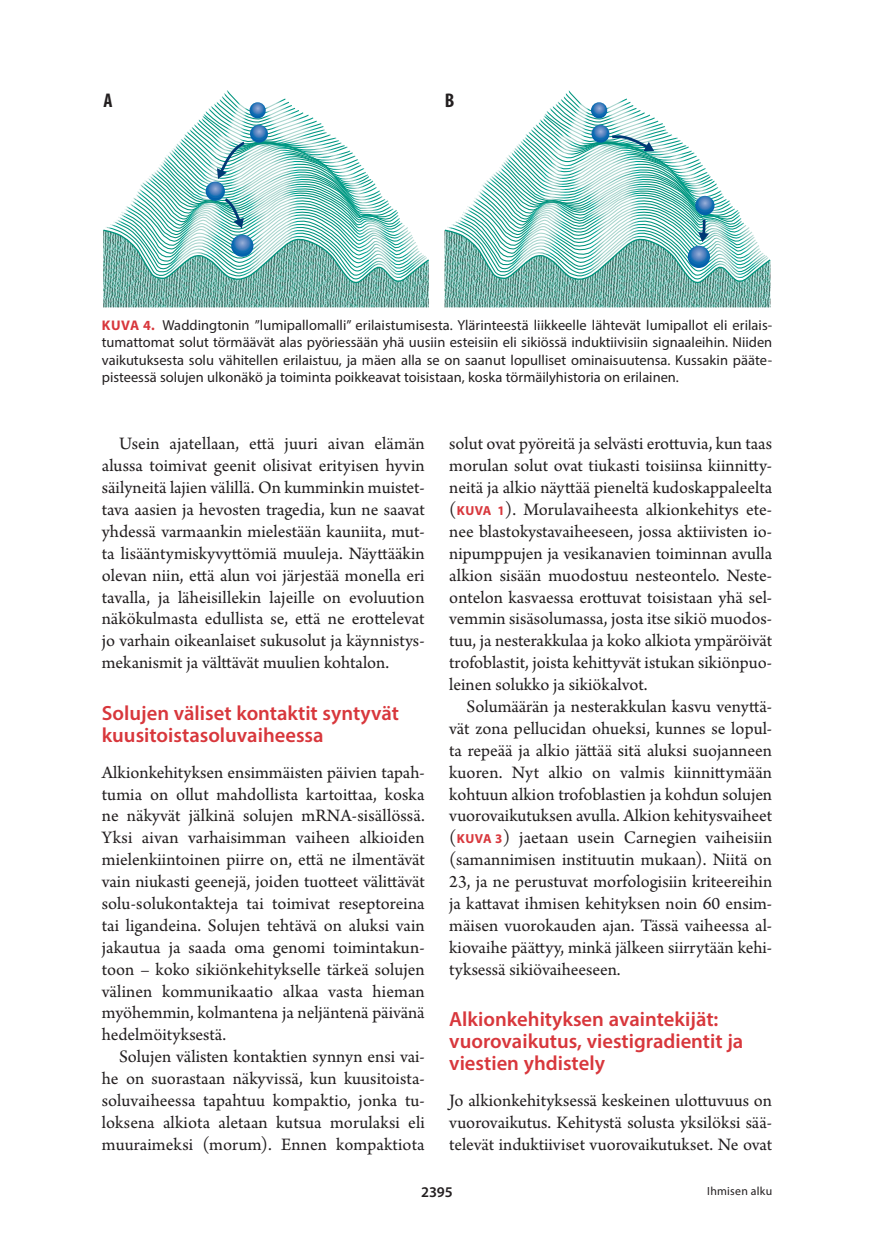
<style>
.page{position:relative;width:874px;height:1241px;background:#fff}
.page>*{position:absolute;margin:0;border:0;box-sizing:border-box;transform-origin:0 0}
.v1{font:600 20.65px/21.9px "Myriad Pro";color:#d8373c}
.t1{font:700 condensed 19.78px "Myriad Pro";color:#231f20}
.l_ei_sis{font:18.38px/21.9px "Arno Pro";color:#231f20;text-align:justify}
.t2{font:600 14.88px "Myriad Pro";color:#231f20}
.kt{font:14.35px/17.5px "Myriad Pro";color:#231f20;text-align:justify}
.Ala{font:11.9px "Myriad Pro";letter-spacing:.02em;color:#231f20}
.s1{font-weight:700;font-size:14px;color:#d8373c}
.s2{font-family:"Myriad Pro";font-weight:700;font-size:13.12px;color:#d8373c}
</style>
<div class="page">
<img style="left:493px;top:307px;width:278px;height:1px">
<img style="left:103px;top:307px;width:390px;height:1px">
<svg style="left:103px;top:90px;width:326px;height:217px"></svg>
<svg style="left:444px;top:90px;width:327px;height:217px"></svg>
<p class="t1" style="left:103px;top:88px;width:11px">A</p>
<p class="t1" style="left:444px;top:88px;width:11px">B</p>
<p class="kt" style="left:102px;top:316px;width:671px"><span class="s1">KUVA 4.</span> Waddingtonin ”lumipallomalli” erilaistumisesta. Ylärinteestä liikkeelle lähtevät lumipallot eli erilais‑ tumattomat solut törmäävät alas pyöriessään yhä uusiin esteisiin eli sikiössä induktiivisiin signaaleihin. Niiden vaikutuksesta solu vähitellen erilaistuu, ja mäen alla se on saanut lopulliset ominaisuutensa. Kussakin pääte&shy;pisteessä solujen ulkonäkö ja toiminta poikkeavat toisistaan, koska törmäilyhistoria on erilainen.</p>
<p class="l_ei_sis" style="left:102px;top:434px;width:324px;text-indent:17px">Usein ajatellaan, että juuri aivan elämän alussa toimivat geenit olisivat erityisen hyvin säilyneitä lajien välillä. On kumminkin muistet&shy;tava aasien ja hevosten tragedia, kun ne saavat yhdessä varmaankin mielestään kauniita, mut&shy;ta lisääntymiskyvyttömiä muuleja. Näyttääkin olevan niin, että alun voi järjestää monella eri tavalla, ja läheisillekin lajeille on evoluution näkökulmasta edullista se, että ne erottelevat jo varhain oikeanlaiset sukusolut ja käynnistys&shy;mekanismit ja välttävät muulien kohtalon.</p>
<p class="v1" style="left:102px;top:701px;width:298px">Solujen väliset kontaktit syntyvät kuusitoistasoluvaiheessa</p>
<p class="l_ei_sis" style="left:102px;top:762px;width:324px">Alkionkehityksen ensimmäisten päivien tapah&shy;tumia on ollut mahdollista kartoittaa, koska ne näkyvät jälkinä solujen mRNA-sisällössä.<br>Yksi aivan varhaisimman vaiheen alkioiden mielenkiintoinen piirre on, että ne ilmentävät vain niukasti geenejä, joiden tuotteet välittävät solu-solukontakteja tai toimivat reseptoreina tai ligandeina. Solujen tehtävä on aluksi vain jakautua ja saada oma genomi toimintakun&shy;toon – koko sikiönkehitykselle tärkeä solujen välinen kommunikaatio alkaa vasta hieman myöhemmin, kolmantena ja neljäntenä päivänä hedelmöityksestä.</p>
<p class="l_ei_sis" style="left:102px;top:1046px;width:324px;text-indent:17px">Solujen välisten kontaktien synnyn ensi vai&shy;he on suorastaan näkyvissä, kun kuusitoista&shy;soluvaiheessa tapahtuu kompaktio, jonka tu&shy;loksena alkiota aletaan kutsua morulaksi eli muuraimeksi (morum). Ennen kompaktiota</p>
<p class="l_ei_sis" style="left:449px;top:434px;width:324px">solut ovat pyöreitä ja selvästi erottuvia, kun taas morulan solut ovat tiukasti toisiinsa kiinnitty&shy;neitä ja alkio näyttää pieneltä kudoskappaleelta (<span class="s2">KUVA 1</span>). Morulavaiheesta alkionkehitys ete&shy;nee blastokystavaiheeseen, jossa aktiivisten io&shy;nipumppujen ja vesikanavien toiminnan avulla alkion sisään muodostuu nesteontelo. Neste&shy;ontelon kasvaessa erottuvat toisistaan yhä sel&shy;vemmin sisäsolumassa, josta itse sikiö muodos&shy;tuu, ja nesterakkulaa ja koko alkiota ympäröivät trofoblastit, joista kehittyvät istukan sikiönpuo&shy;leinen solukko ja sikiökalvot.</p>
<p class="l_ei_sis" style="left:449px;top:696px;width:324px;text-indent:17px">Solumäärän ja nesterakkulan kasvu venyttä&shy;vät zona pellucidan ohueksi, kunnes se lopul&shy;ta repeää ja alkio jättää sitä aluksi suojanneen kuoren. Nyt alkio on valmis kiinnittymään kohtuun alkion trofoblastien ja kohdun solujen vuorovaikutuksen avulla. Alkion kehitysvaiheet (<span class="s2">KUVA 3</span>) jaetaan usein Carnegien vaiheisiin (samannimisen instituutin mukaan). Niitä on 23, ja ne perustuvat morfologisiin kriteereihin ja kattavat ihmisen kehityksen noin 60 ensim&shy;mäisen vuorokauden ajan. Tässä vaiheessa al&shy;kiovaihe päättyy, minkä jälkeen siirrytään kehi&shy;tyksessä sikiövaiheeseen.</p>
<p class="v1" style="left:449px;top:1007px;width:295px">Alkionkehityksen avaintekijät: vuorovaikutus, viestigradientit ja viestien yhdistely</p>
<p class="l_ei_sis" style="left:449px;top:1090px;width:324px">Jo alkionkehityksessä keskeinen ulottuvuus on vuorovaikutus. Kehitystä solusta yksilöksi sää&shy;televät induktiiviset vuorovaikutukset. Ne ovat</p>
<p class="t2" style="left:421px;top:1182px;width:33px">2395</p>
<p class="Ala" style="left:706px;top:1183px;width:66px">Ihmisen alku</p>
</div>
